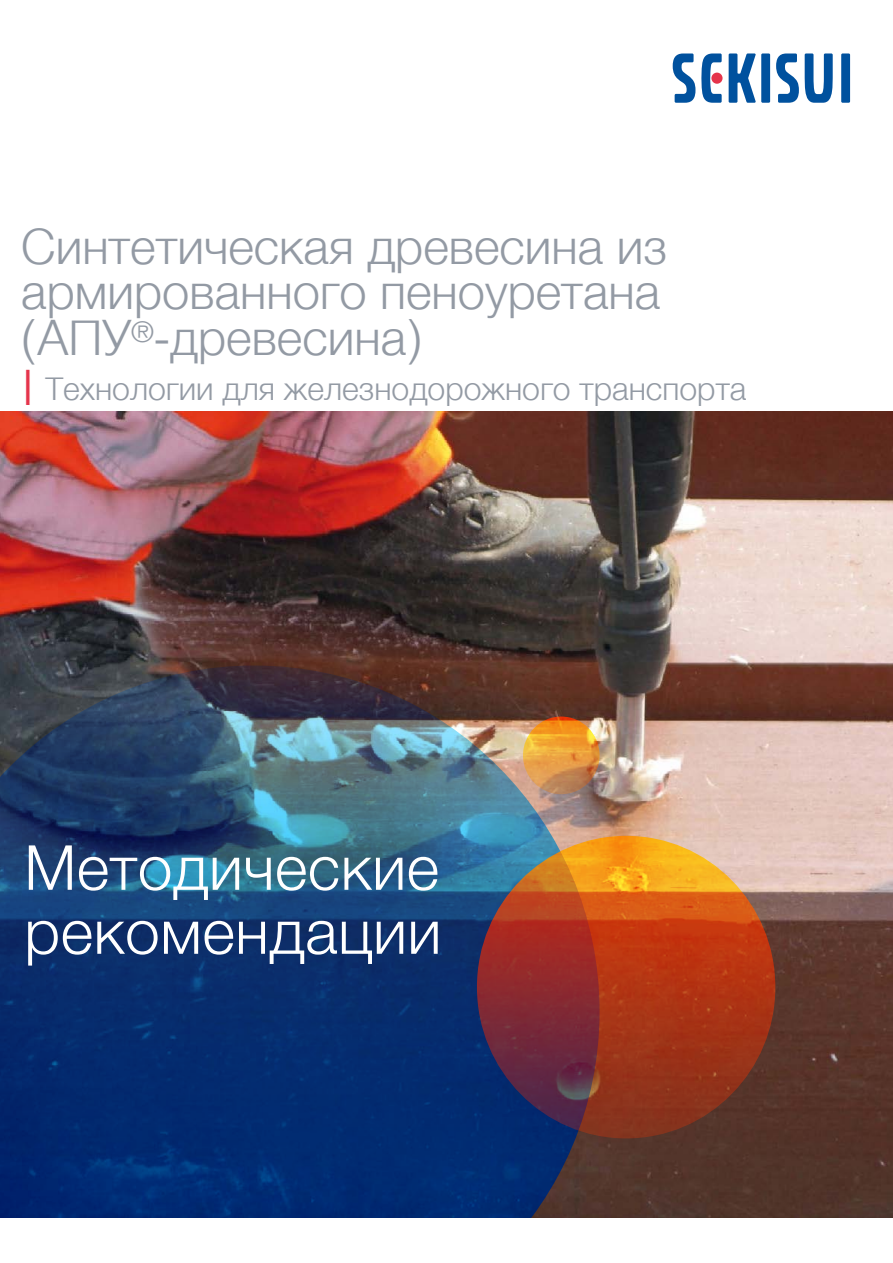
<style>
.page{position:relative;width:893px;height:1263px;background:#fff}
.page>*{position:absolute;margin:0;border:0;box-sizing:border-box;transform-origin:0 0}
.t1{font:300 62.1px/64.1px "Helvetica";letter-spacing:.01em;color:#fff}
.t2{font:300 48.9px/45.2px "Helvetica";color:#939aa4}
.t3{font:300 31.95px "Helvetica";color:#939aa4}
.s1{font-size:48.9px;color:#e5344b}
</style>
<div class="page">
<img style="left:0;top:412px;width:893px;height:806px">
<div style="left:761px;top:53px;width:9px;height:50px;background:#00519e"></div>
<div style="left:841px;top:53px;width:9px;height:50px;background:#00519e"></div>
<svg style="left:673px;top:53px;width:22px;height:50px"></svg>
<svg style="left:776px;top:53px;width:23px;height:50px"></svg>
<svg style="left:805px;top:53px;width:28px;height:50px"></svg>
<svg style="left:729px;top:53px;width:27px;height:50px"></svg>
<svg style="left:701px;top:53px;width:21px;height:50px"></svg>
<div style="left:711px;top:73px;width:11px;height:11px;background:#e5344b;border-radius:50%"></div>
<img style="left:0;top:665px;width:600px;height:553px">
<svg style="left:477px;top:836px;width:298px;height:302px;background:#a9421f"></svg>
<p class="t2" style="left:21px;top:221px;width:647px">Синтетическая древесина из армированного пеноуретана (АПУ<sup>®</sup>-древесина)</p>
<p class="t3" style="left:21px;top:361px;width:727px"><span class="s1">I</span> Технологии для железнодорожного транспорта</p>
<p class="t1" style="left:24px;top:831px;width:418px">Методические рекомендации</p>
</div>
